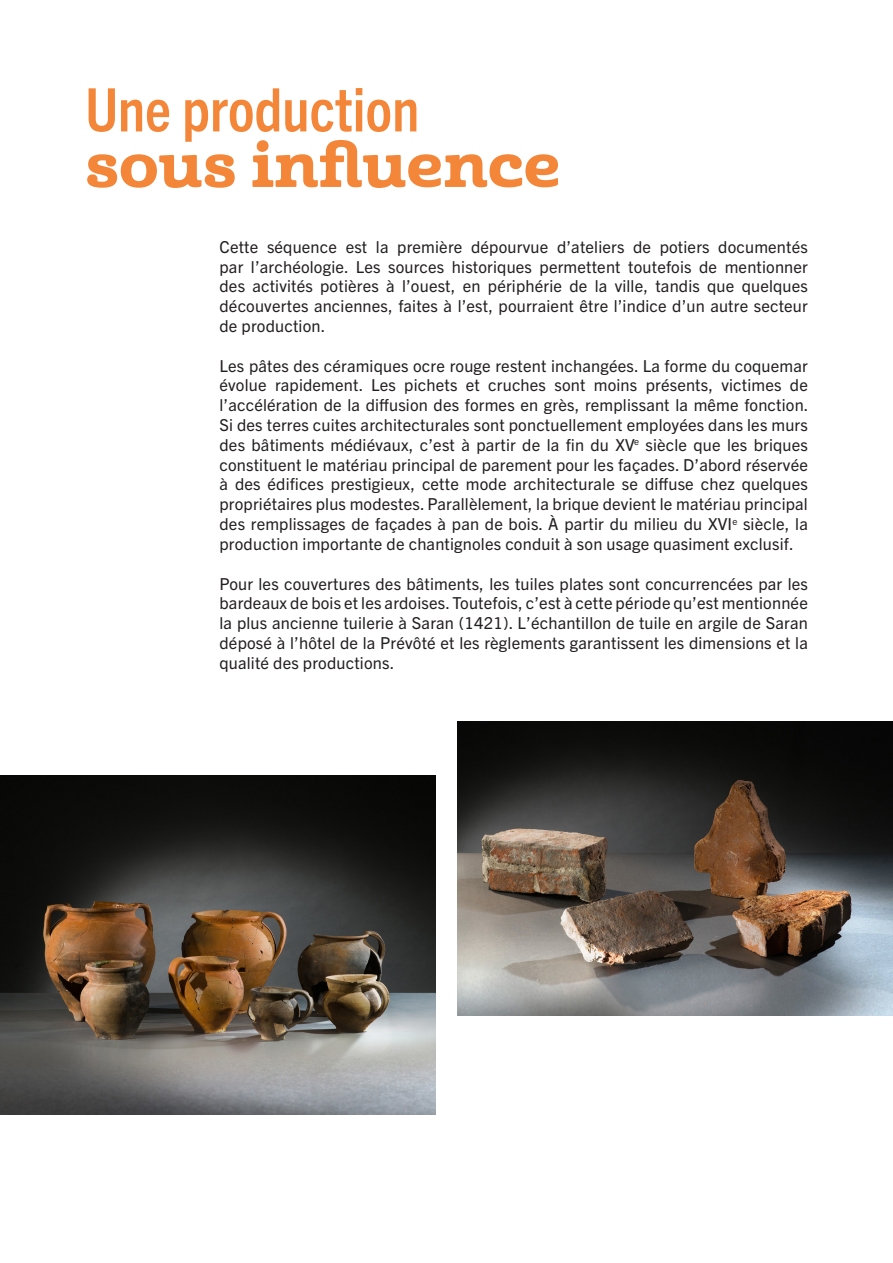
<style>
.page{position:relative;width:893px;height:1263px;background:#fff}
.page>*{position:absolute;margin:0;border:0;box-sizing:border-box;transform-origin:0 0}
.t1{font:700 condensed 60px "Trade Gothic Next LT Pro";color:#f38639}
.t2{font:60px "Cabrito Ext Ex B";color:#f38639}
.t3{font:16.5px/19.8px "Trade Gothic Next LT Pro";letter-spacing:.01em;color:#231f20;text-align:justify}
</style>
<div class="page">
<img style="left:457px;top:722px;width:436px;height:293px">
<img style="left:0;top:775px;width:436px;height:340px">
<p class="t1" style="left:85px;top:69px;width:336px">Une production</p>
<p class="t2" style="left:85px;top:126px;width:477px">sous influence</p>
<p class="t3" style="left:220px;top:236px;width:590px">Cette séquence est la première dépourvue d’ateliers de potiers documentés par l’archéologie. Les sources historiques permettent toutefois de mentionner des activités potières à l’ouest, en périphérie de la ville, tandis que quelques découvertes anciennes, faites à l’est, pourraient être l’indice d’un autre secteur de production.</p>
<p class="t3" style="left:220px;top:355px;width:591px">Les pâtes des céramiques ocre rouge restent inchangées. La forme du coquemar évolue rapidement. Les pichets et cruches sont moins présents, victimes de l’accélération de la diffusion des formes en grès, remplissant la même fonction.<br>Si des terres cuites architecturales sont ponctuellement employées dans les murs des bâtiments médiévaux, c’est à partir de la fin du XV<sup>e</sup> siècle que les briques constituent le matériau principal de parement pour les façades. D’abord réservée à des édifices prestigieux, cette mode architecturale se diffuse chez quelques propriétaires plus modestes. Parallèlement, la brique devient le matériau principal des remplissages de façades à pan de bois. À partir du milieu du XVI<sup>e</sup> siècle, la production importante de chantignoles conduit à son usage quasiment exclusif.</p>
<p class="t3" style="left:220px;top:572px;width:590px">Pour les couvertures des bâtiments, les tuiles plates sont concurrencées par les bardeaux de bois et les ardoises. Toutefois, c’est à cette période qu’est mentionnée la plus ancienne tuilerie à Saran (1421). L’échantillon de tuile en argile de Saran déposé à l’hôtel de la Prévôté et les règlements garantissent les dimensions et la qualité des productions.</p>
</div>
